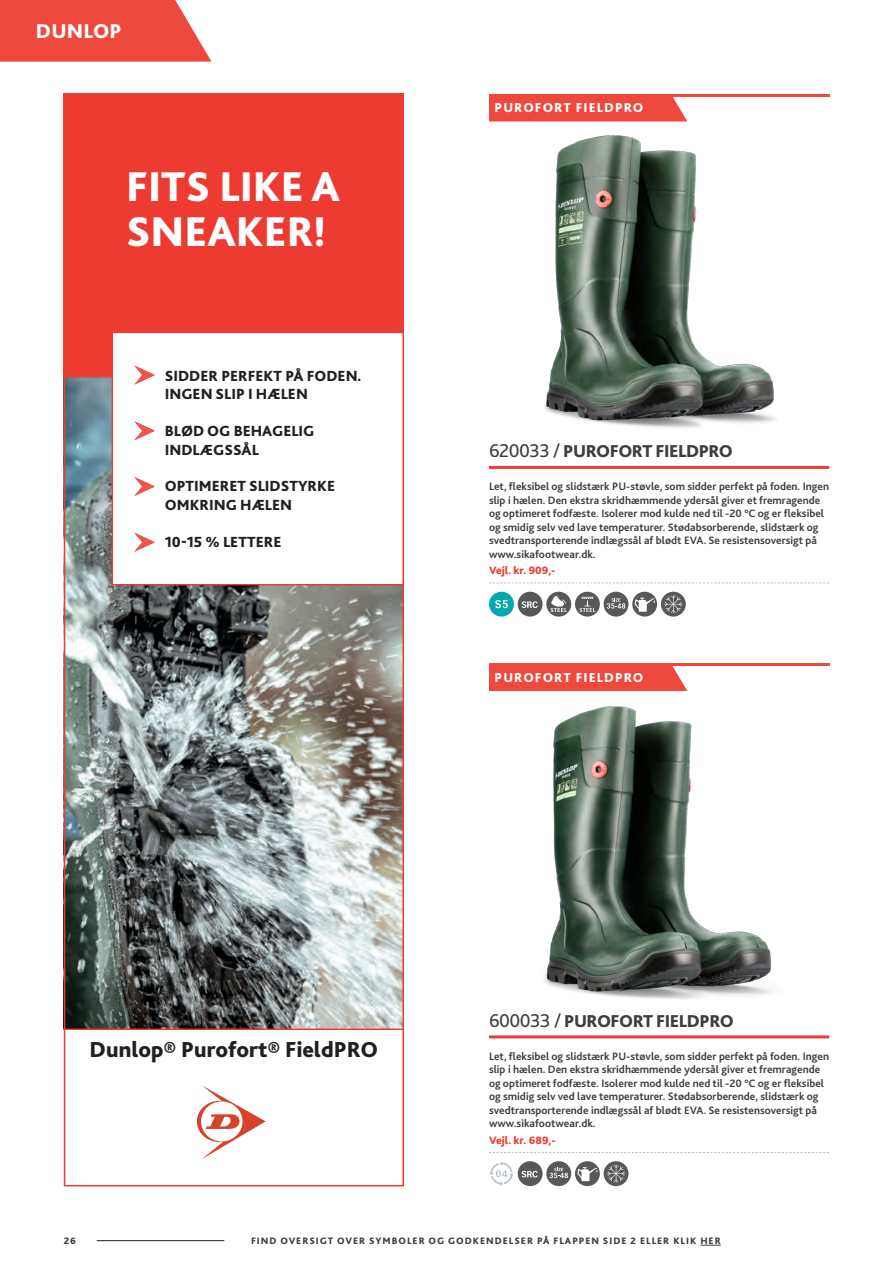
<style>
.page{position:relative;width:893px;height:1263px;background:#fff}
.page>*{position:absolute;margin:0;border:0;box-sizing:border-box;transform-origin:0 0}
.t1{font:800 43.5px/45px "Bliss 2";color:#fff}
.t2{font:800 22.65px "Bliss 2";color:#231f20}
.t3{font:800 21px "Bliss 2";letter-spacing:.005em;color:#fff}
.t4{font:800 18px "Bliss 2";letter-spacing:-.025em;color:#3e3e3f}
.t5{font:800 15.3px/18.5px "Bliss 2";color:#231f20}
.t6{font:800 13.5px "Bliss 2";letter-spacing:.075em;color:#fff}
.t7{font:700 11.25px/13.5px "Bliss 2";color:#3e3e3f}
.t8{font:800 11.25px "Bliss 2";color:#ee3b32}
.t9{font:800 9.75px "Bliss 2";letter-spacing:.1em;color:#3e3e3f}
.s1{font-weight:400;font-size:19.5px}
</style>
<div class="page">
<svg style="left:700px;top:1245px;width:21px;height:1px"></svg>
<hr style="left:97px;top:1240px;width:127px;height:1px;background:#231f20">
<svg style="left:0;top:0;width:212px;height:62px;background:#f0594f"></svg>
<div style="left:67px;top:97px;width:334px;height:279px;background:#ee3b32"></div>
<img style="left:67px;top:376px;width:334px;height:654px">
<svg style="left:112px;top:332px;width:289px;height:253px"></svg>
<svg style="left:134px;top:366px;width:21px;height:19px"></svg>
<svg style="left:134px;top:421px;width:21px;height:19px"></svg>
<svg style="left:134px;top:477px;width:21px;height:19px"></svg>
<svg style="left:134px;top:533px;width:21px;height:19px"></svg>
<svg style="left:197px;top:1085px;width:69px;height:74px"></svg>
<div style="left:64px;top:94px;width:340px;height:1092px;border:2px solid #ee3b32"></div>
<img style="left:544px;top:135px;width:232px;height:293px">
<hr style="left:489px;top:466px;width:340px;height:3px;background:#ee3b32">
<svg style="left:489px;top:582px;width:340px;height:1px"></svg>
<div style="left:489px;top:592px;width:25px;height:25px;background:#00aaad;border-radius:50%"></div>
<svg style="left:495px;top:600px;width:13px;height:8px"></svg>
<div style="left:518px;top:592px;width:25px;height:25px;background:#57585a;border-radius:50%"></div>
<svg style="left:522px;top:601px;width:16px;height:7px"></svg>
<div style="left:546px;top:592px;width:25px;height:25px;background:#57585a;border-radius:50%"></div>
<svg style="left:550px;top:595px;width:17px;height:17px"></svg>
<div style="left:575px;top:592px;width:25px;height:25px;background:#57585a;border-radius:50%"></div>
<svg style="left:579px;top:597px;width:16px;height:15px"></svg>
<div style="left:604px;top:592px;width:24px;height:25px;background:#57585a;border-radius:50%"></div>
<svg style="left:607px;top:598px;width:18px;height:11px"></svg>
<div style="left:632px;top:592px;width:25px;height:25px;background:#57585a;border-radius:50%"></div>
<svg style="left:634px;top:598px;width:22px;height:14px"></svg>
<div style="left:661px;top:592px;width:25px;height:25px;background:#57585a;border-radius:50%"></div>
<svg style="left:664px;top:595px;width:19px;height:18px"></svg>
<div style="left:489px;top:96px;width:198px;height:25px;background:#ef493e"></div>
<hr style="left:489px;top:94px;width:340px;height:2px;background:#ef493e">
<img style="left:544px;top:706px;width:228px;height:293px">
<hr style="left:489px;top:1035px;width:340px;height:3px;background:#ee3b32">
<svg style="left:489px;top:1152px;width:340px;height:1px"></svg>
<svg style="left:489px;top:1161px;width:25px;height:25px"></svg>
<div style="left:518px;top:1161px;width:25px;height:25px;background:#57585a;border-radius:50%"></div>
<svg style="left:522px;top:1171px;width:16px;height:6px"></svg>
<div style="left:546px;top:1161px;width:25px;height:25px;background:#57585a;border-radius:50%"></div>
<svg style="left:549px;top:1168px;width:19px;height:10px"></svg>
<div style="left:575px;top:1161px;width:25px;height:25px;background:#57585a;border-radius:50%"></div>
<svg style="left:577px;top:1167px;width:21px;height:14px"></svg>
<div style="left:604px;top:1161px;width:24px;height:25px;background:#57585a;border-radius:50%"></div>
<svg style="left:607px;top:1164px;width:18px;height:19px"></svg>
<div style="left:489px;top:666px;width:198px;height:25px;background:#ef493e"></div>
<hr style="left:489px;top:663px;width:340px;height:3px;background:#ef493e">
<h3 class="t3" style="left:36px;top:18px;width:87px">DUNLOP</h3>
<h1 class="t1" style="left:126px;top:164px;width:215px">FITS LIKE A<br>SNEAKER!</h1>
<h3 class="t5" style="left:165px;top:367px;width:198px">SIDDER PERFEKT PÅ FODEN.<br>INGEN SLIP I HÆLEN</h3>
<h3 class="t5" style="left:165px;top:422px;width:151px">BLØD OG BEHAGELIG<br>INDLÆGSSÅL</h3>
<h3 class="t5" style="left:165px;top:477px;width:172px">OPTIMERET SLIDSTYRKE<br>OMKRING HÆLEN</h3>
<h3 class="t5" style="left:165px;top:532px;width:118px">10-15 % LETTERE</h3>
<p class="t6" style="left:495px;top:99px;width:150px">PUROFORT FIELDPRO</p>
<h3 class="t4" style="left:489px;top:440px;width:245px"><span class="s1">620033 /</span> PUROFORT FIELDPRO</h3>
<p class="t7" style="left:489px;top:479px;width:342px">Let, fleksibel og slidstærk PU-støvle, som sidder perfekt på foden. Ingen slip i hælen. Den ekstra skridhæmmende ydersål giver et fremragende og optimeret fodfæste. Isolerer mod kulde ned til -20 °C og er fleksibel og smidig selv ved lave temperaturer. Stødabsorberende, slidstærk og svedtransporterende indlægssål af blødt EVA. Se resistensoversigt på www.sikafootwear.dk.</p>
<p class="t8" style="left:489px;top:563px;width:68px">Vejl. kr. 909,-</p>
<p class="t6" style="left:495px;top:669px;width:150px">PUROFORT FIELDPRO</p>
<h2 class="t2" style="left:90px;top:1035px;width:290px">Dunlop® Purofort® FieldPRO</h2>
<h3 class="t4" style="left:489px;top:1010px;width:246px"><span class="s1">600033 /</span> PUROFORT FIELDPRO</h3>
<p class="t7" style="left:489px;top:1049px;width:342px">Let, fleksibel og slidstærk PU-støvle, som sidder perfekt på foden. Ingen slip i hælen. Den ekstra skridhæmmende ydersål giver et fremragende og optimeret fodfæste. Isolerer mod kulde ned til -20 °C og er fleksibel og smidig selv ved lave temperaturer. Stødabsorberende, slidstærk og svedtransporterende indlægssål af blødt EVA. Se resistensoversigt på www.sikafootwear.dk.</p>
<p class="t8" style="left:489px;top:1133px;width:68px">Vejl. kr. 689,-</p>
<p class="t9" style="left:64px;top:1234px;width:14px">26</p>
<p class="t9" style="left:251px;top:1234px;width:471px">FIND OVERSIGT OVER SYMBOLER OG GODKENDELSER PÅ FLAPPEN SIDE 2 ELLER KLIK HER</p>
</div>
